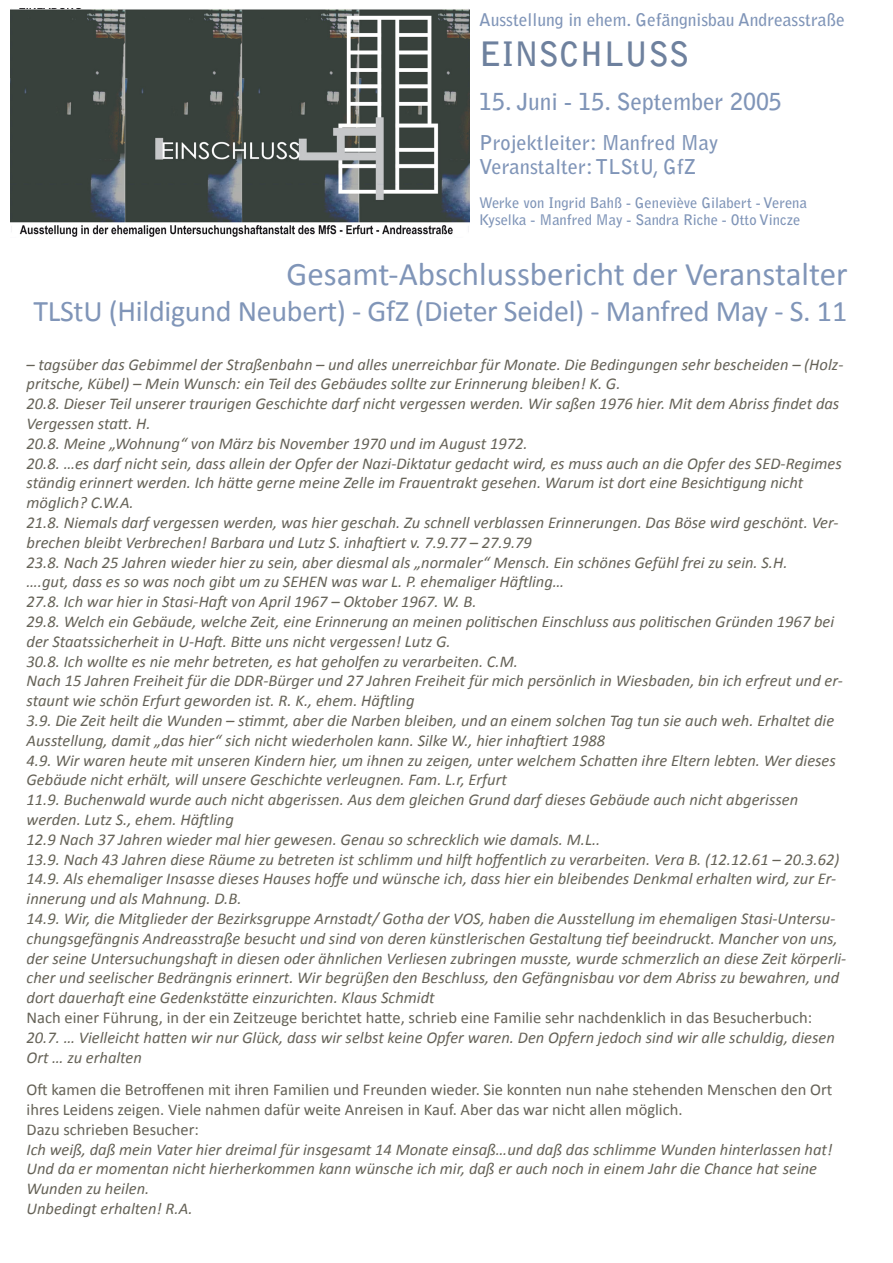
<style>
.page{position:relative;width:893px;height:1263px;background:#fff}
.page>*{position:absolute;margin:0;border:0;box-sizing:border-box;transform-origin:0 0}
.t1{font:700 33.45px "Bell Gothic Std";color:#6e819e}
.t2{font:33px "Calibri";color:#8095b8}
.t3{font:30px "Calibri";letter-spacing:-.01em;color:#8095b8}
.t4{font:700 23.25px "Bell Gothic Std";color:#8095b8}
.t5{font:700 20.4px/24.5px "Bell Gothic Std";color:#8095b8}
.t6{font:700 17.4px "Bell Gothic Std";color:#8095b8}
.t7{font:italic 16.5px/19.8px "Calibri";color:#656257}
.t8{font:16.5px/19.8px "Calibri";color:#656257}
.t9{font:700 14.55px/17.4px "Bell Gothic Std";color:#8095b8}
</style>
<div class="page">
<img style="left:11px;top:9px;width:458px;height:228px">
<p class="t6" style="left:479px;top:9px;width:367px">Ausstellung in ehem. Gefängnisbau Andreasstraße</p>
<h1 class="t1" style="left:479px;top:34px;width:212px">EINSCHLUSS</h1>
<h3 class="t4" style="left:479px;top:87px;width:304px">15. Juni - 15. September 2005</h3>
<p class="t5" style="left:479px;top:130px;width:241px">Projektleiter: Manfred May<br>Veranstalter: TLStU, GfZ</p>
<p class="t9" style="left:479px;top:194px;width:330px">Werke von Ingrid Bahß - Geneviève Gilabert - Verena<br>Kyselka - Manfred May - Sandra Riche - Otto Vincze</p>
<h2 class="t2" style="left:287px;top:253px;width:563px">Gesamt-Abschlussbericht der Veranstalter</h2>
<h3 class="t3" style="left:34px;top:292px;width:815px">TLStU (Hildigund Neubert) - GfZ (Dieter Seidel) - Manfred May - S. 11</h3>
<p class="t7" style="left:27px;top:353px;width:821px">– tagsüber das Gebimmel der Straßenbahn – und alles unerreichbar für Monate. Die Bedingungen sehr bescheiden – (Holz&shy;pritsche, Kübel) – Mein Wunsch: ein Teil des Gebäudes sollte zur Erinnerung bleiben! K. G.<br>20.8. Dieser Teil unserer traurigen Geschichte darf nicht vergessen werden. Wir saßen 1976 hier. Mit dem Abriss findet das Vergessen statt. H.<br>20.8. Meine „Wohnung“ von März bis November 1970 und im August 1972.<br>20.8. …es darf nicht sein, dass allein der Opfer der Nazi-Diktatur gedacht wird, es muss auch an die Opfer des SED-Regimes ständig erinnert werden. Ich hätte gerne meine Zelle im Frauentrakt gesehen. Warum ist dort eine Besichtigung nicht möglich? C.W.A.<br>21.8. Niemals darf vergessen werden, was hier geschah. Zu schnell verblassen Erinnerungen. Das Böse wird geschönt. Ver&shy;brechen bleibt Verbrechen! Barbara und Lutz S. inhaftiert v. 7.9.77 – 27.9.79<br>23.8. Nach 25 Jahren wieder hier zu sein, aber diesmal als „normaler“ Mensch. Ein schönes Gefühl frei zu sein. S.H.<br>….gut, dass es so was noch gibt um zu SEHEN was war L. P. ehemaliger Häftling…<br>27.8. Ich war hier in Stasi-Haft von April 1967 – Oktober 1967. W. B.<br>29.8. Welch ein Gebäude, welche Zeit, eine Erinnerung an meinen politischen Einschluss aus politischen Gründen 1967 bei der Staatssicherheit in U-Haft. Bitte uns nicht vergessen! Lutz G.<br>30.8. Ich wollte es nie mehr betreten, es hat geholfen zu verarbeiten. C.M.<br>Nach 15 Jahren Freiheit für die DDR-Bürger und 27 Jahren Freiheit für mich persönlich in Wiesbaden, bin ich erfreut und er&shy;staunt wie schön Erfurt geworden ist. R. K., ehem. Häftling<br>3.9. Die Zeit heilt die Wunden – stimmt, aber die Narben bleiben, und an einem solchen Tag tun sie auch weh. Erhaltet die Ausstellung, damit „das hier“ sich nicht wiederholen kann. Silke W., hier inhaftiert 1988<br>4.9. Wir waren heute mit unseren Kindern hier, um ihnen zu zeigen, unter welchem Schatten ihre Eltern lebten. Wer dieses Gebäude nicht erhält, will unsere Geschichte verleugnen. Fam. L.r, Erfurt<br>11.9. Buchenwald wurde auch nicht abgerissen. Aus dem gleichen Grund darf dieses Gebäude auch nicht abgerissen werden. Lutz S., ehem. Häftling<br>12.9 Nach 37 Jahren wieder mal hier gewesen. Genau so schrecklich wie damals. M.L..<br>13.9. Nach 43 Jahren diese Räume zu betreten ist schlimm und hilft hoffentlich zu verarbeiten. Vera B. (12.12.61 – 20.3.62)<br>14.9. Als ehemaliger Insasse dieses Hauses hoffe und wünsche ich, dass hier ein bleibendes Denkmal erhalten wird, zur Er&shy;innerung und als Mahnung. D.B.<br>14.9. Wir, die Mitglieder der Bezirksgruppe Arnstadt/ Gotha der VOS, haben die Ausstellung im ehemaligen Stasi-Untersu&shy;chungsgefängnis Andreasstraße besucht und sind von deren künstlerischen Gestaltung tief beeindruckt. Mancher von uns, der seine Untersuchungshaft in diesen oder ähnlichen Verliesen zubringen musste, wurde schmerzlich an diese Zeit körperli&shy;cher und seelischer Bedrängnis erinnert. Wir begrüßen den Beschluss, den Gefängnisbau vor dem Abriss zu bewahren, und dort dauerhaft eine Gedenkstätte einzurichten. Klaus Schmidt</p>
<p class="t8" style="left:27px;top:1007px;width:787px">Nach einer Führung, in der ein Zeitzeuge berichtet hatte, schrieb eine Familie sehr nachdenklich in das Besucherbuch:</p>
<p class="t7" style="left:27px;top:1027px;width:810px">20.7. … Vielleicht hatten wir nur Glück, dass wir selbst keine Opfer waren. Den Opfern jedoch sind wir alle schuldig, diesen<br>Ort … zu erhalten</p>
<p class="t8" style="left:27px;top:1079px;width:807px">Oft kamen die Betroffenen mit ihren Familien und Freunden wieder. Sie konnten nun nahe stehenden Menschen den Ort ihres Leidens zeigen. Viele nahmen dafür weite Anreisen in Kauf. Aber das war nicht allen möglich.<br>Dazu schrieben Besucher:</p>
<p class="t7" style="left:27px;top:1138px;width:807px">Ich weiß, daß mein Vater hier dreimal für insgesamt 14 Monate einsaß…und daß das schlimme Wunden hinterlassen hat!<br>Und da er momentan nicht hierherkommen kann wünsche ich mir, daß er auch noch in einem Jahr die Chance hat seine Wunden zu heilen.<br>Unbedingt erhalten! R.A.</p>
</div>
